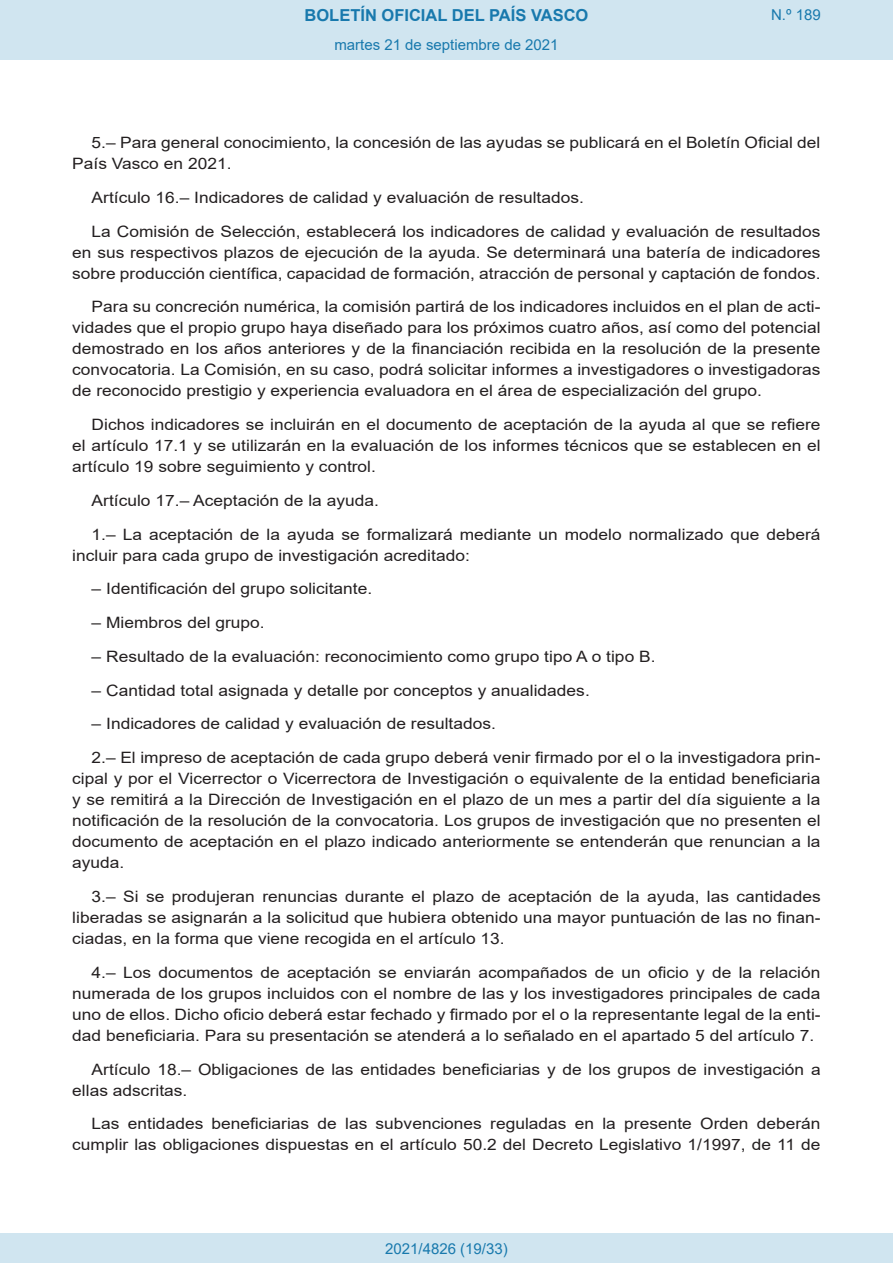
<style>
.page{position:relative;width:893px;height:1263px;background:#fff}
.page>*{position:absolute;margin:0;border:0;box-sizing:border-box;transform-origin:0 0}
.t1{font:700 16.5px "Arial";color:#1879ad}
.BOPVDetalle{font:15.6px/21px "Arial";color:#231f20;text-align:justify;scale:1.11 1}
.Paginacion_Centro{font:15px "Arial";color:#1879ad}
</style>
<div class="page">
<div style="left:0;top:0;width:893px;height:60px;background:#d0e5f0"></div>
<div style="left:0;top:1233px;width:893px;height:30px;background:#d0e5f0"></div>
<p class="t1" style="left:305px;top:3px;width:285px">BOLETÍN OFICIAL DEL PAÍS VASCO</p>
<p class="Paginacion_Centro" style="left:334px;top:35px;width:226px">martes 21 de septiembre de 2021</p>
<p class="Paginacion_Centro" style="left:771px;top:5px;width:51px">N.º 189</p>
<p class="BOPVDetalle" style="left:72px;top:132px;width:676px;text-indent:19px">5.– Para general conocimiento, la concesión de las ayudas se publicará en el Boletín Oficial del<br>País Vasco en 2021.</p>
<p class="BOPVDetalle" style="left:92px;top:187px;width:445px">Artículo 16.– Indicadores de calidad y evaluación de resultados.</p>
<p class="BOPVDetalle" style="left:72px;top:221px;width:676px;text-indent:19px">La Comisión de Selección, establecerá los indicadores de calidad y evaluación de resultados en sus respectivos plazos de ejecución de la ayuda. Se determinará una batería de indicadores sobre producción científica, capacidad de formación, atracción de personal y captación de fondos.</p>
<p class="BOPVDetalle" style="left:72px;top:296px;width:676px;text-indent:19px">Para su concreción numérica, la comisión partirá de los indicadores incluidos en el plan de acti&shy;vidades que el propio grupo haya diseñado para los próximos cuatro años, así como del potencial demostrado en los años anteriores y de la financiación recibida en la resolución de la presente convocatoria. La Comisión, en su caso, podrá solicitar informes a investigadores o investigadoras de reconocido prestigio y experiencia evaluadora en el área de especialización del grupo.</p>
<p class="BOPVDetalle" style="left:72px;top:414px;width:676px;text-indent:19px">Dichos indicadores se incluirán en el documento de aceptación de la ayuda al que se refiere el artículo 17.1 y se utilizarán en la evaluación de los informes técnicos que se establecen en el artículo 19 sobre seguimiento y control.</p>
<p class="BOPVDetalle" style="left:92px;top:490px;width:260px">Artículo 17.– Aceptación de la ayuda.</p>
<p class="BOPVDetalle" style="left:72px;top:524px;width:676px;text-indent:19px">1.– La aceptación de la ayuda se formalizará mediante un modelo normalizado que deberá incluir para cada grupo de investigación acreditado:</p>
<p class="BOPVDetalle" style="left:92px;top:578px;width:254px">– Identificación del grupo solicitante.</p>
<p class="BOPVDetalle" style="left:92px;top:612px;width:157px">– Miembros del grupo.</p>
<p class="BOPVDetalle" style="left:92px;top:646px;width:510px">– Resultado de la evaluación: reconocimiento como grupo tipo A o tipo B.</p>
<p class="BOPVDetalle" style="left:92px;top:680px;width:450px">– Cantidad total asignada y detalle por conceptos y anualidades.</p>
<p class="BOPVDetalle" style="left:92px;top:713px;width:366px">– Indicadores de calidad y evaluación de resultados.</p>
<p class="BOPVDetalle" style="left:72px;top:747px;width:676px;text-indent:19px">2.– El impreso de aceptación de cada grupo deberá venir firmado por el o la investigadora prin&shy;cipal y por el Vicerrector o Vicerrectora de Investigación o equivalente de la entidad beneficiaria y se remitirá a la Dirección de Investigación en el plazo de un mes a partir del día siguiente a la notificación de la resolución de la convocatoria. Los grupos de investigación que no presenten el documento de aceptación en el plazo indicado anteriormente se entenderán que renuncian a la ayuda.</p>
<p class="BOPVDetalle" style="left:72px;top:886px;width:676px;text-indent:19px">3.– Si se produjeran renuncias durante el plazo de aceptación de la ayuda, las cantidades liberadas se asignarán a la solicitud que hubiera obtenido una mayor puntuación de las no finan&shy;ciadas, en la forma que viene recogida en el artículo 13.</p>
<p class="BOPVDetalle" style="left:72px;top:962px;width:676px;text-indent:19px">4.– Los documentos de aceptación se enviarán acompañados de un oficio y de la relación numerada de los grupos incluidos con el nombre de las y los investigadores principales de cada uno de ellos. Dicho oficio deberá estar fechado y firmado por el o la representante legal de la enti&shy;dad beneficiaria. Para su presentación se atenderá a lo señalado en el apartado 5 del artículo 7.</p>
<p class="BOPVDetalle" style="left:72px;top:1058px;width:676px;text-indent:19px">Artículo 18.– Obligaciones de las entidades beneficiarias y de los grupos de investigación a ellas adscritas.</p>
<p class="BOPVDetalle" style="left:72px;top:1113px;width:676px;text-align:right">Las entidades beneficiarias de las subvenciones reguladas en la presente Orden deberán cumplir las obligaciones dispuestas en el artículo 50.2 del Decreto Legislativo 1/1997, de 11 de</p>
<p class="Paginacion_Centro" style="left:385px;top:1238px;width:124px">2021/4826 (19/33)</p>
</div>
